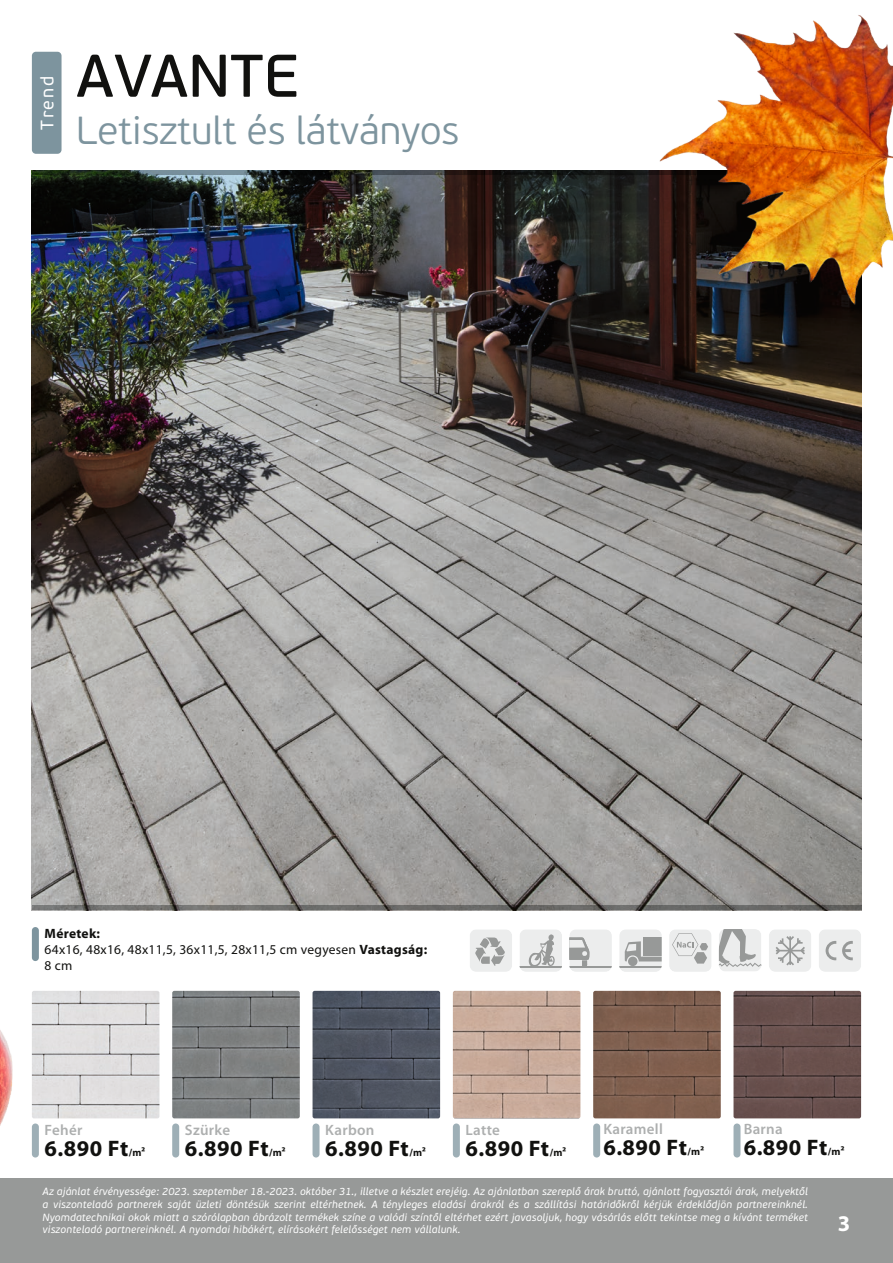
<style>
.page{position:relative;width:893px;height:1263px;background:#fff}
.page>*{position:absolute;margin:0;border:0;box-sizing:border-box;transform-origin:0 0}
.Név{font:60px "PF Beau Sans Pro Bbook";color:#11110f}
.Trend_szlogen{font:300 39px "PF Beau Sans Pro";color:#7d949e}
.tbl_ár{font:700 22.5px "Myriad Pro";letter-spacing:.02em;color:#11110f}
.t1{font:700 22.5px "Myriad Pro";color:#fff}
.tipus{font:18px "PF Beau Sans Pro";letter-spacing:.085em;color:#fff}
.Szín{font:600 15px "Myriad Pro";letter-spacing:.02em;color:#adafaf}
.t2{font:13.5px/16.2px "Myriad Pro";letter-spacing:.02em;color:#11110f}
.t3{font:italic 10.5px/12.6px "PF Beau Sans Pro";letter-spacing:.02em;color:#fff;text-align:justify}
.s1{font-weight:700}
.s2{font-size:10.5px}
</style>
<div class="page">
<img style="left:32px;top:174px;width:829px;height:732px">
<img style="left:0;top:1030px;width:13px;height:96px">
<div style="left:0;top:1178px;width:893px;height:85px;background:#979998"></div>
<svg style="left:32px;top:170px;width:622px;height:4px"></svg>
<svg style="left:32px;top:906px;width:829px;height:4px;fill:#6a6a69"></svg>
<div style="left:32px;top:927px;width:7px;height:34px;background:#7d949e;border-radius:3px"></div>
<div style="left:32px;top:1123px;width:7px;height:34px;background:#9eafb6;border-radius:3px"></div>
<div style="left:172px;top:1123px;width:7px;height:34px;background:#9eafb6;border-radius:3px"></div>
<div style="left:313px;top:1123px;width:7px;height:34px;background:#9eafb6;border-radius:3px"></div>
<div style="left:453px;top:1123px;width:7px;height:34px;background:#9eafb6;border-radius:3px"></div>
<div style="left:593px;top:1123px;width:7px;height:34px;background:#9eafb6;border-radius:3px"></div>
<div style="left:733px;top:1123px;width:7px;height:34px;background:#9eafb6;border-radius:3px"></div>
<svg style="left:470px;top:930px;width:42px;height:42px"></svg>
<hr style="left:519px;top:966px;width:43px;height:1px;background:#979998">
<svg style="left:520px;top:930px;width:42px;height:42px"></svg>
<svg style="left:569px;top:930px;width:43px;height:42px"></svg>
<svg style="left:619px;top:930px;width:43px;height:42px"></svg>
<div style="left:643px;top:937px;width:19px;height:18px;background:#979998"></div>
<div style="left:628px;top:957px;width:9px;height:9px;background:#979998;border-radius:50%"></div>
<hr style="left:619px;top:966px;width:43px;height:2px;background:#979998">
<svg style="left:669px;top:930px;width:42px;height:42px"></svg>
<svg style="left:719px;top:929px;width:42px;height:42px"></svg>
<svg style="left:769px;top:930px;width:42px;height:42px"></svg>
<svg style="left:819px;top:930px;width:42px;height:42px"></svg>
<div style="left:32px;top:52px;width:30px;height:102px;background:#7d949e;border-radius:4px"></div>
<img style="left:733px;top:991px;width:128px;height:127px">
<img style="left:593px;top:991px;width:128px;height:127px">
<img style="left:453px;top:991px;width:127px;height:127px">
<img style="left:313px;top:991px;width:127px;height:127px">
<img style="left:172px;top:991px;width:128px;height:127px">
<img style="left:32px;top:991px;width:127px;height:127px">
<img style="left:654px;top:15px;width:239px;height:295px">
<p class="tipus" style="left:37px;top:130px;width:55px;rotate:-90deg">Trend</p>
<p class="Név" style="left:76px;top:42px;width:224px">AVANTE</p>
<p class="Trend_szlogen" style="left:76px;top:108px;width:385px">Letisztult és látványos</p>
<p class="t2" style="left:45px;top:925px;width:384px"><span class="s1">Méretek:<br></span>64x16, 48x16, 48x11,5, 36x11,5, 28x11,5 cm vegyesen <span class="s1">Vastagság:<br></span>8 cm</p>
<p class="Szín" style="left:45px;top:1120px;width:39px">Fehér</p>
<p class="tbl_ár" style="left:45px;top:1133px;width:102px">6.890 Ft<span class="s2">/m²</span></p>
<p class="Szín" style="left:185px;top:1120px;width:47px">Szürke</p>
<p class="tbl_ár" style="left:185px;top:1133px;width:102px">6.890 Ft<span class="s2">/m²</span></p>
<p class="Szín" style="left:325px;top:1120px;width:51px">Karbon</p>
<p class="tbl_ár" style="left:325px;top:1133px;width:102px">6.890 Ft<span class="s2">/m²</span></p>
<p class="Szín" style="left:466px;top:1120px;width:36px">Latte</p>
<p class="tbl_ár" style="left:466px;top:1133px;width:102px">6.890 Ft<span class="s2">/m²</span></p>
<p class="Szín" style="left:603px;top:1119px;width:61px">Karamell</p>
<p class="tbl_ár" style="left:603px;top:1133px;width:102px">6.890 Ft<span class="s2">/m²</span></p>
<p class="Szín" style="left:744px;top:1119px;width:41px">Barna</p>
<p class="tbl_ár" style="left:744px;top:1133px;width:102px">6.890 Ft<span class="s2">/m²</span></p>
<p class="t3" style="left:43px;top:1185px;width:767px">Az ajánlat érvényessége: 2023. szeptember 18.-2023. október 31., illetve a készlet erejéig. Az ajánlatban szereplő árak bruttó, ajánlott fogyasztói árak, melyektől a viszonteladó partnerek saját üzleti döntésük szerint eltérhetnek. A tényleges eladási árakról és a szállítási határidőkről kérjük érdeklődjön partnereinknél.<br>Nyomdatechnikai okok miatt a szórólapban ábrázolt termékek színe a valódi színtől eltérhet ezért javasoljuk, hogy vásárlás előtt tekintse meg a kívánt terméket viszonteladó partnereinknél. A nyomdai hibákért, elírásokért felelősséget nem vállalunk.</p>
<h3 class="t1" style="left:838px;top:1209px;width:14px">3</h3>
</div>
